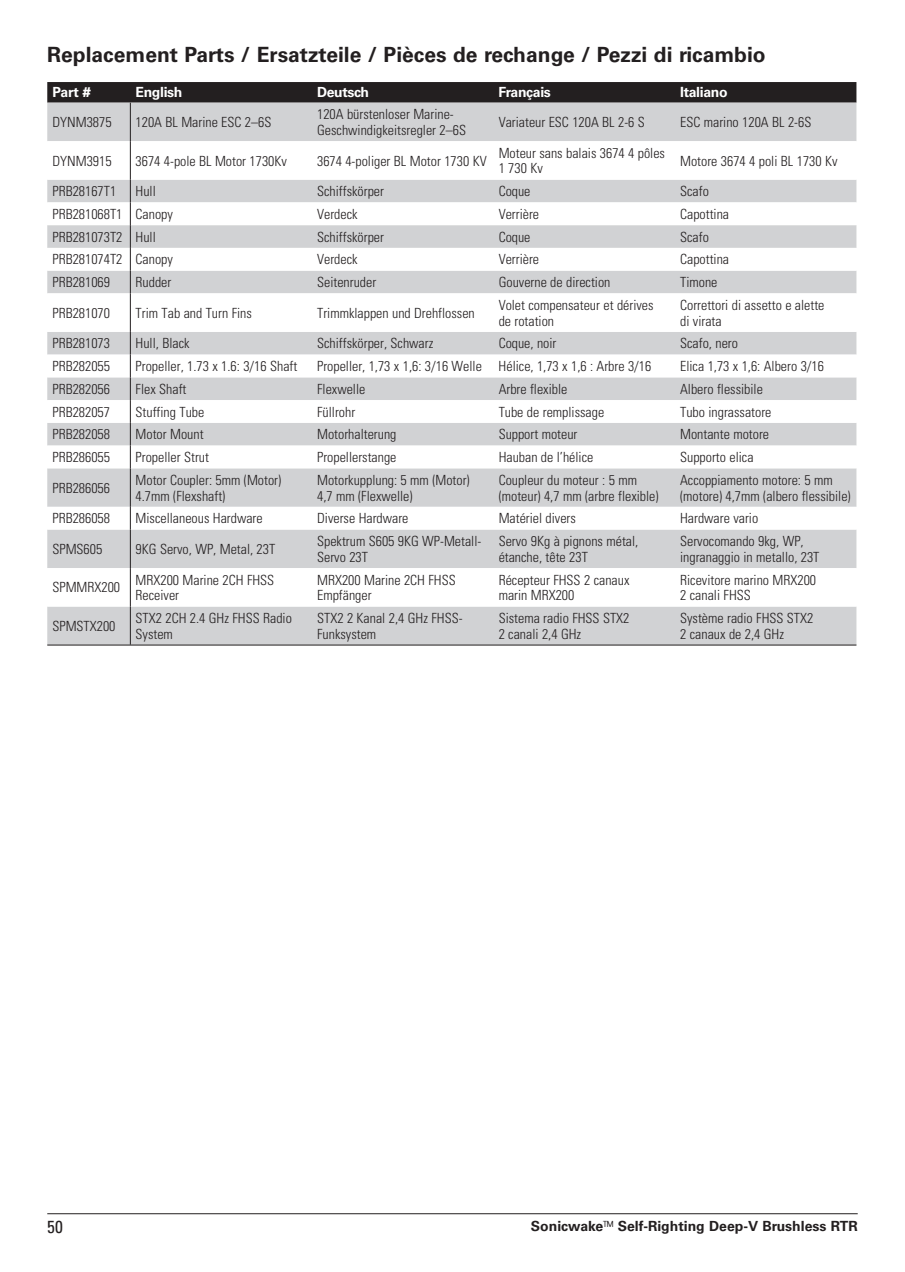
<style>
.page{position:relative;width:905px;height:1272px;background:#fff}
.page>*{position:absolute;margin:0;border:0;box-sizing:border-box;transform-origin:0 0}
.t1{font:700 21px "Univers LT Std";color:#231f20}
.t2{font:condensed 17.5px "Univers LT Std";color:#231f20}
.t3{font:300 condensed 14px/15.8px "Univers LT Std";color:#231f20}
.t4{font:700 14px "Univers LT Std";color:#231f20}
.t5{font:700 14px "Univers LT Std";letter-spacing:-.025em;color:#fff}
.s1{font-weight:300;font-stretch:condensed}
</style>
<div class="page">
<hr style="left:47px;top:1213px;width:810px;height:1px;background:#231f20">
<div style="left:47px;top:82px;width:809px;height:21px;background:#231f20"></div>
<div style="left:47px;top:103px;width:809px;height:541px;background:#d1d2d4"></div>
<svg style="left:47px;top:141px;width:809px;height:465px"></svg>
<hr style="left:47px;top:644px;width:809px;height:1px;background:#231f20">
<hr style="left:130px;top:103px;width:1px;height:38px;background:#231f20">
<hr style="left:130px;top:141px;width:1px;height:39px;background:#231f20">
<svg style="left:130px;top:180px;width:1px;height:113px"></svg>
<hr style="left:130px;top:293px;width:1px;height:39px;background:#231f20">
<svg style="left:130px;top:332px;width:1px;height:136px"></svg>
<hr style="left:130px;top:468px;width:1px;height:39px;background:#231f20">
<svg style="left:130px;top:507px;width:1px;height:22px"></svg>
<hr style="left:130px;top:529px;width:1px;height:39px;background:#231f20">
<hr style="left:130px;top:568px;width:1px;height:38px;background:#231f20">
<hr style="left:130px;top:606px;width:1px;height:38px;background:#231f20">
<h1 class="t1" style="left:47px;top:47px;width:720px">Replacement Parts / Ersatzteile / Pièces de rechange / Pezzi di ricambio</h1>
<p class="t5" style="left:53px;top:87px;width:40px">Part #</p>
<p class="t5" style="left:135px;top:87px;width:48px">English</p>
<p class="t5" style="left:317px;top:87px;width:54px">Deutsch</p>
<p class="t5" style="left:498px;top:87px;width:54px">Français</p>
<p class="t5" style="left:680px;top:87px;width:49px">Italiano</p>
<p class="t3" style="left:53px;top:115px;width:61px">DYNM3875</p>
<p class="t3" style="left:136px;top:115px;width:137px">120A BL Marine ESC 2–6S</p>
<p class="t3" style="left:317px;top:107px;width:150px">120A bürstenloser Marine-<br>Geschwindigkeitsregler 2–6S</p>
<p class="t3" style="left:498px;top:115px;width:148px">Variateur ESC 120A BL 2-6 S</p>
<p class="t3" style="left:680px;top:115px;width:133px">ESC marino 120A BL 2-6S</p>
<p class="t3" style="left:53px;top:154px;width:61px">DYNM3915</p>
<p class="t3" style="left:136px;top:154px;width:153px">3674 4-pole BL Motor 1730Kv</p>
<p class="t3" style="left:317px;top:154px;width:171px">3674 4-poliger BL Motor 1730 KV</p>
<p class="t3" style="left:498px;top:146px;width:168px">Moteur sans balais 3674 4 pôles<br>1 730 Kv</p>
<p class="t3" style="left:680px;top:154px;width:159px">Motore 3674 4 poli BL 1730 Kv</p>
<p class="t3" style="left:53px;top:184px;width:65px">PRB28167T1</p>
<p class="t3" style="left:136px;top:184px;width:22px">Hull</p>
<p class="t3" style="left:317px;top:184px;width:68px">Schiffskörper</p>
<p class="t3" style="left:498px;top:184px;width:33px">Coque</p>
<p class="t3" style="left:680px;top:184px;width:30px">Scafo</p>
<p class="t3" style="left:53px;top:207px;width:122px">PRB281068T1 Canopy</p>
<p class="t3" style="left:317px;top:207px;width:42px">Verdeck</p>
<p class="t3" style="left:498px;top:207px;width:42px">Verrière</p>
<p class="t3" style="left:680px;top:207px;width:50px">Capottina</p>
<p class="t3" style="left:53px;top:230px;width:105px">PRB281073T2 Hull</p>
<p class="t3" style="left:317px;top:230px;width:68px">Schiffskörper</p>
<p class="t3" style="left:498px;top:230px;width:33px">Coque</p>
<p class="t3" style="left:680px;top:230px;width:30px">Scafo</p>
<p class="t3" style="left:53px;top:252px;width:122px">PRB281074T2 Canopy</p>
<p class="t3" style="left:317px;top:252px;width:42px">Verdeck</p>
<p class="t3" style="left:498px;top:252px;width:42px">Verrière</p>
<p class="t3" style="left:680px;top:252px;width:50px">Capottina</p>
<p class="t3" style="left:53px;top:275px;width:59px">PRB281069</p>
<p class="t3" style="left:136px;top:275px;width:37px">Rudder</p>
<p class="t3" style="left:317px;top:275px;width:61px">Seitenruder</p>
<p class="t3" style="left:498px;top:275px;width:113px">Gouverne de direction</p>
<p class="t3" style="left:680px;top:275px;width:39px">Timone</p>
<p class="t3" style="left:53px;top:306px;width:59px">PRB281070</p>
<p class="t3" style="left:136px;top:306px;width:118px">Trim Tab and Turn Fins</p>
<p class="t3" style="left:317px;top:306px;width:159px">Trimmklappen und Drehflossen</p>
<p class="t3" style="left:498px;top:298px;width:156px">Volet compensateur et dérives de rotation</p>
<p class="t3" style="left:680px;top:298px;width:146px">Correttori di assetto e alette di virata</p>
<p class="t3" style="left:53px;top:336px;width:59px">PRB281073</p>
<p class="t3" style="left:136px;top:336px;width:55px">Hull, Black</p>
<p class="t3" style="left:317px;top:336px;width:118px">Schiffskörper, Schwarz</p>
<p class="t3" style="left:498px;top:336px;width:59px">Coque, noir</p>
<p class="t3" style="left:680px;top:336px;width:59px">Scafo, nero</p>
<p class="t3" style="left:53px;top:359px;width:59px">PRB282055</p>
<p class="t3" style="left:136px;top:359px;width:163px">Propeller, 1.73 x 1.6: 3/16 Shaft</p>
<p class="t3" style="left:317px;top:359px;width:336px">Propeller, 1,73 x 1,6: 3/16 Welle Hélice, 1,73 x 1,6 : Arbre 3/16</p>
<p class="t3" style="left:680px;top:359px;width:145px">Elica 1,73 x 1,6: Albero 3/16</p>
<p class="t3" style="left:53px;top:382px;width:59px">PRB282056</p>
<p class="t3" style="left:136px;top:382px;width:52px">Flex Shaft</p>
<p class="t3" style="left:317px;top:382px;width:50px">Flexwelle</p>
<p class="t3" style="left:498px;top:382px;width:70px">Arbre flexible</p>
<p class="t3" style="left:680px;top:382px;width:84px">Albero flessibile</p>
<p class="t3" style="left:53px;top:405px;width:59px">PRB282057</p>
<p class="t3" style="left:136px;top:405px;width:70px">Stuffing Tube</p>
<p class="t3" style="left:317px;top:405px;width:40px">Füllrohr</p>
<p class="t3" style="left:498px;top:405px;width:107px">Tube de remplissage</p>
<p class="t3" style="left:680px;top:405px;width:93px">Tubo ingrassatore</p>
<p class="t3" style="left:53px;top:427px;width:59px">PRB282058</p>
<p class="t3" style="left:136px;top:427px;width:69px">Motor Mount</p>
<p class="t3" style="left:317px;top:427px;width:81px">Motorhalterung</p>
<p class="t3" style="left:498px;top:427px;width:80px">Support moteur</p>
<p class="t3" style="left:680px;top:427px;width:90px">Montante motore</p>
<p class="t3" style="left:53px;top:450px;width:59px">PRB286055</p>
<p class="t3" style="left:136px;top:450px;width:75px">Propeller Strut</p>
<p class="t3" style="left:317px;top:450px;width:81px">Propellerstange</p>
<p class="t3" style="left:498px;top:450px;width:96px">Hauban de l’hélice</p>
<p class="t3" style="left:680px;top:450px;width:75px">Supporto elica</p>
<p class="t3" style="left:53px;top:481px;width:59px">PRB286056</p>
<p class="t3" style="left:136px;top:473px;width:147px">Motor Coupler: 5mm (Motor)<br>4.7mm (Flexshaft)</p>
<p class="t3" style="left:317px;top:473px;width:154px">Motorkupplung: 5 mm (Motor)<br>4,7 mm (Flexwelle)</p>
<p class="t3" style="left:498px;top:473px;width:161px">Coupleur du moteur : 5 mm (moteur) 4,7 mm (arbre flexible)</p>
<p class="t3" style="left:680px;top:473px;width:172px">Accoppiamento motore: 5 mm (motore) 4,7mm (albero flessibile)</p>
<p class="t3" style="left:53px;top:511px;width:59px">PRB286058</p>
<p class="t3" style="left:136px;top:511px;width:129px">Miscellaneous Hardware</p>
<p class="t3" style="left:317px;top:511px;width:93px">Diverse Hardware</p>
<p class="t3" style="left:498px;top:511px;width:79px">Matériel divers</p>
<p class="t3" style="left:680px;top:511px;width:80px">Hardware vario</p>
<p class="t3" style="left:53px;top:542px;width:51px">SPMS605</p>
<p class="t3" style="left:136px;top:542px;width:141px">9KG Servo, WP, Metal, 23T</p>
<p class="t3" style="left:317px;top:534px;width:166px">Spektrum S605 9KG WP-Metall-<br>Servo 23T</p>
<p class="t3" style="left:498px;top:534px;width:141px">Servo 9Kg à pignons métal, étanche, tête 23T</p>
<p class="t3" style="left:680px;top:534px;width:141px">Servocomando 9kg, WP, ingranaggio in metallo, 23T</p>
<p class="t3" style="left:53px;top:580px;width:69px">SPMMRX200</p>
<p class="t3" style="left:136px;top:573px;width:140px">MRX200 Marine 2CH FHSS<br>Receiver</p>
<p class="t3" style="left:317px;top:573px;width:140px">MRX200 Marine 2CH FHSS<br>Empfänger</p>
<p class="t3" style="left:498px;top:573px;width:132px">Récepteur FHSS 2 canaux marin MRX200</p>
<p class="t3" style="left:680px;top:573px;width:137px">Ricevitore marino MRX200<br>2 canali FHSS</p>
<p class="t3" style="left:53px;top:619px;width:64px">SPMSTX200</p>
<p class="t3" style="left:136px;top:611px;width:158px">STX2 2CH 2.4 GHz FHSS Radio<br>System</p>
<p class="t3" style="left:317px;top:611px;width:147px">STX2 2 Kanal 2,4 GHz FHSS-<br>Funksystem</p>
<p class="t3" style="left:498px;top:611px;width:132px">Sistema radio FHSS STX2<br>2 canali 2,4 GHz</p>
<p class="t3" style="left:680px;top:611px;width:135px">Système radio FHSS STX2<br>2 canaux de 2,4 GHz</p>
<p class="t2" style="left:47px;top:1220px;width:17px">50</p>
<p class="t4" style="left:531px;top:1220px;width:328px">Sonicwake<span class="s1">™</span> Self-Righting Deep-V Brushless RTR</p>
</div>
